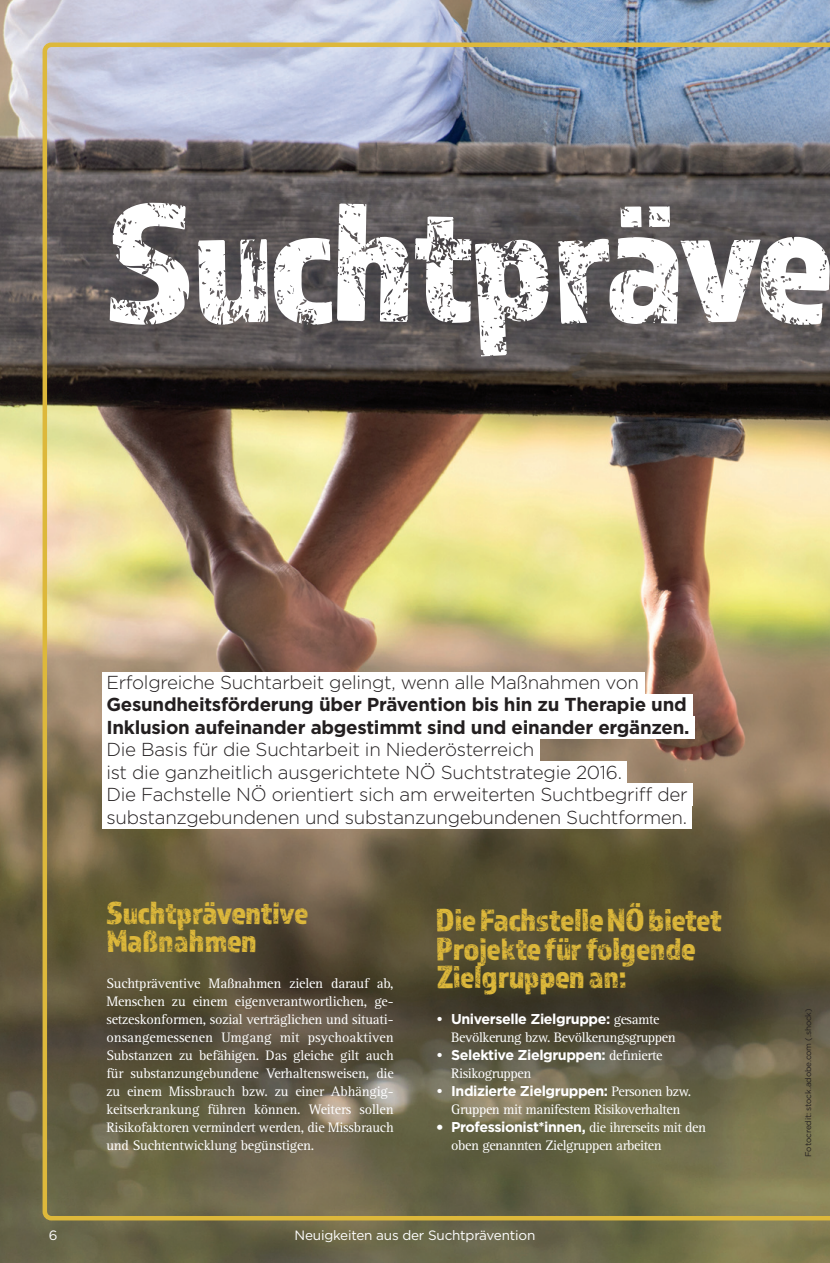
<style>
.page{position:relative;width:830px;height:1263px;background:#fff}
.page>*{position:absolute;margin:0;border:0;box-sizing:border-box;transform-origin:0 0}
.t1{font:175.5px "Almaq Rough";letter-spacing:-.025em;color:#fff}
.t2{font:33px "Almaq Rough";letter-spacing:-.015em;color:#ddb83b}
.t3{font:700 18.75px/22.5px "Gotham";letter-spacing:-.015em;color:#231f20}
.t4{font:300 18.75px/22.5px "Gotham";letter-spacing:-.015em;color:#231f20}
.t5{font:14.25px/18px "Rotis Serif Std";letter-spacing:-.03em;color:#fff}
.t6{font:13.5px "Gotham";letter-spacing:-.015em;color:#fff}
.t7{font:8.25px "Gotham";letter-spacing:-.015em;color:#231f20}
.s1{font-weight:300}
.s2{font-family:"Gotham";font-weight:700}
</style>
<div class="page">
<img style="left:0;top:0;width:829px;height:1263px">
<img style="left:43px;top:43px;width:786px;height:1177px">
<div style="left:102px;top:672px;width:542px;height:22px;background:#fff"></div>
<div style="left:102px;top:694px;width:590px;height:22px;background:#fff"></div>
<div style="left:102px;top:716px;width:592px;height:23px;background:#fff"></div>
<div style="left:102px;top:739px;width:437px;height:22px;background:#fff"></div>
<div style="left:102px;top:761px;width:524px;height:22px;background:#fff"></div>
<div style="left:102px;top:783px;width:590px;height:23px;background:#fff"></div>
<div style="left:102px;top:806px;width:589px;height:22px;background:#fff"></div>
<p class="t1" style="left:106px;top:207px;width:727px">Suchtpräve</p>
<p class="t3" style="left:106px;top:672px;width:584px"><span class="s1">Erfolgreiche Suchtarbeit gelingt, wenn alle Maßnahmen von </span>Gesundheitsförderung über Prävention bis hin zu Therapie und Inklusion aufeinander abgestimmt sind und einander ergänzen.<br><span class="s1">Die Basis für die Suchtarbeit in Niederösterreich</span></p>
<p class="t4" style="left:106px;top:762px;width:517px">ist die ganzheitlich ausgerichtete NÖ Suchtstrategie 2016.</p>
<p class="t4" style="left:106px;top:785px;width:582px">Die Fachstelle NÖ orientiert sich am erweiterten Suchtbegriff der substanzgebundenen und substanzungebundenen Suchtformen.</p>
<p class="t2" style="left:106px;top:902px;width:203px">Suchtpräventive</p>
<p class="t2" style="left:106px;top:931px;width:152px">Maßnahmen</p>
<p class="t5" style="left:106px;top:976px;width:289px;text-align:justify">Suchtpräventive Maßnahmen zielen darauf ab, Menschen zu einem eigenverantwortlichen, ge&shy;setzeskonformen, sozial verträglichen und situati&shy;onsangemessenen Umgang mit psychoaktiven Substanzen zu befähigen. Das gleiche gilt auch für substanzungebundene Verhaltensweisen, die zu einem Missbrauch bzw. zu einer Abhängig&shy;keitserkrankung führen können. Weiters sollen Risikofaktoren vermindert werden, die Missbrauch und Suchtentwicklung begünstigen.</p>
<p class="t2" style="left:436px;top:910px;width:287px">Die Fachstelle NÖ bietet</p>
<p class="t2" style="left:436px;top:938px;width:260px">Projekte für folgende</p>
<p class="t2" style="left:436px;top:967px;width:192px">Zielgruppen an:</p>
<p class="t5" style="left:451px;top:1012px;width:226px;text-indent:-15px"><span class="s2">• Universelle Zielgruppe:</span> gesamte<br>Bevölkerung bzw. Bevölkerungsgruppen</p>
<p class="t5" style="left:451px;top:1048px;width:213px;text-indent:-15px"><span class="s2">• Selektive Zielgruppen:</span> definierte<br>Risikogruppen</p>
<p class="t5" style="left:436px;top:1084px;width:256px;text-align:center"><span class="s2">• Indizierte Zielgruppen:</span> Personen bzw.<br>Gruppen mit manifestem Risikoverhalten</p>
<p class="t5" style="left:451px;top:1120px;width:256px;text-indent:-15px">• <span class="s2">Professionist*innen,</span> die ihrerseits mit den oben genannten Zielgruppen arbeiten</p>
<p class="t6" style="left:49px;top:1230px;width:10px">6</p>
<p class="t6" style="left:294px;top:1230px;width:242px">Neuigkeiten aus der Suchtprävention</p>
<p class="t7" style="left:804px;top:1157px;width:150px;rotate:-90deg">Fotocredit: stock.adobe.com (.shock)</p>
</div>
